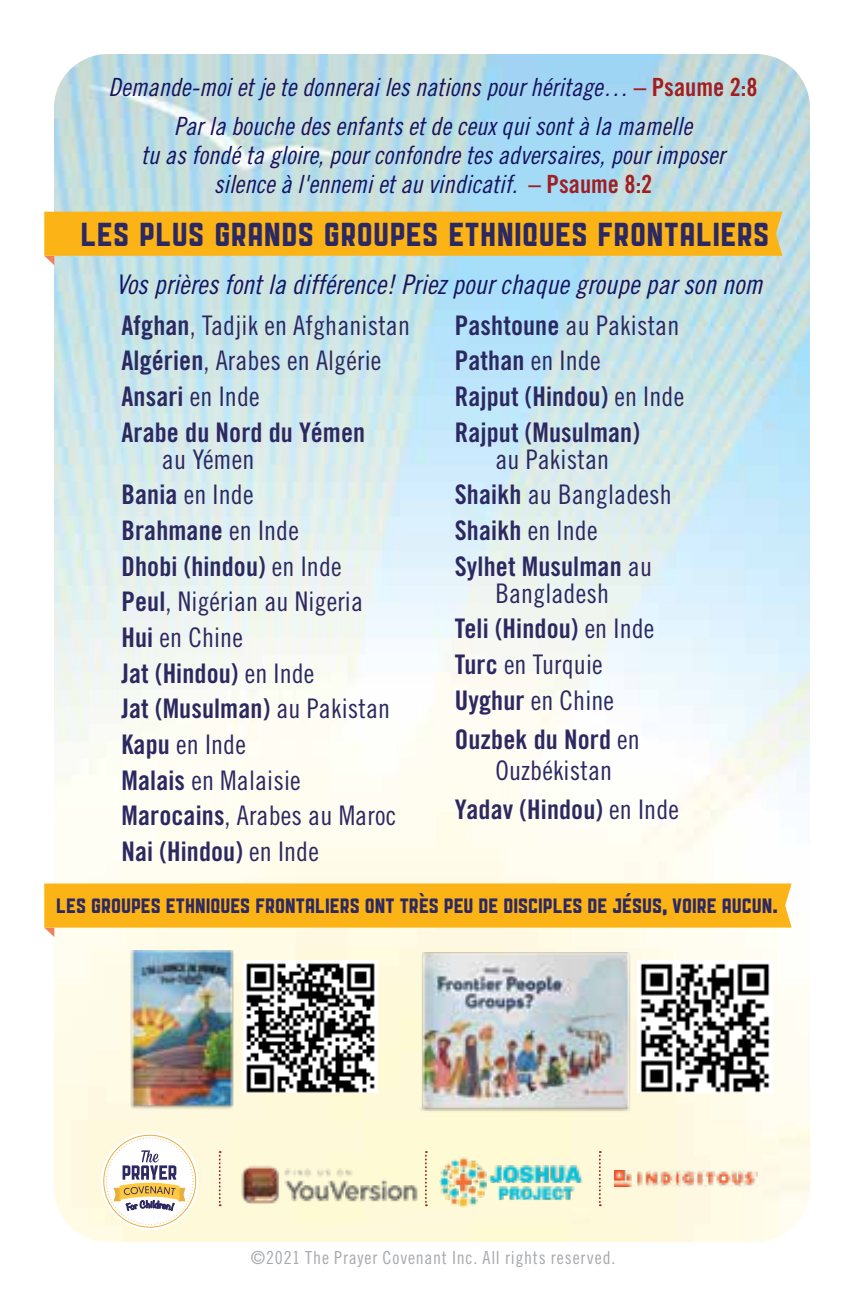
<style>
.page{position:relative;width:864px;height:1296px;background:#fff}
.page>*{position:absolute;margin:0;border:0;box-sizing:border-box;transform-origin:0 0}
.t1{font:36px "Public Gothic Square";letter-spacing:.03em;color:#2c2861}
.t2{font:27px/35.7px "Trade Gothic LT Std Bd Cn 20";letter-spacing:.005em;color:#2c2861}
.t3{font:27px/35.7px "Trade Gothic LT Std Cn 18";letter-spacing:.005em;color:#2c2861}
.t4{font:27px "Trade Gothic LT Std Cn 18 Obl";color:#16145f}
.t5{font:25.2px/39px "Trade Gothic LT Std Cn 18 Obl";color:#16145f;text-align:center}
.t6{font:22.5px "Public Gothic Square";letter-spacing:.02em;color:#2c2861}
.t7{font:18px "Trade Gothic LT Std Cn 18";letter-spacing:.045em;color:#a7a9ac}
.s1{font-family:"Trade Gothic LT Std Bd Cn 20";color:#a11e21}
.s2{font-family:"Trade Gothic LT Std Bd Cn 20"}
.s3{font-family:"Trade Gothic LT Std Cn 18"}
</style>
<div class="page">
<img style="left:54px;top:54px;width:756px;height:1188px">
<svg style="left:44px;top:212px;width:738px;height:53px;background:#f1ba3b"></svg>
<img style="left:219px;top:1149px;width:210px;height:70px">
<img style="left:439px;top:1157px;width:143px;height:51px">
<img style="left:614px;top:1171px;width:143px;height:16px">
<svg style="left:219px;top:1151px;width:2px;height:55px"></svg>
<svg style="left:425px;top:1157px;width:2px;height:49px"></svg>
<svg style="left:599px;top:1157px;width:2px;height:49px"></svg>
<svg style="left:101px;top:1132px;width:98px;height:98px"></svg>
<svg style="left:106px;top:1137px;width:88px;height:88px"></svg>
<img style="left:638px;top:961px;width:134px;height:132px">
<img style="left:244px;top:961px;width:134px;height:132px">
<img style="left:416px;top:947px;width:218px;height:210px">
<img style="left:130px;top:951px;width:105px;height:159px">
<svg style="left:44px;top:884px;width:748px;height:53px;background:#fcbf3c"></svg>
<p class="t5" style="left:109px;top:68px;width:651px">Demande-moi et je te donnerai les nations pour héritage… <span class="s1">– Psaume 2:8<br></span>Par la bouche des enfants et de ceux qui sont à la mamelle</p>
<p class="t5" style="left:141px;top:141px;width:585px;line-height:29.1px">tu as fondé ta gloire, pour confondre tes adversaires, pour imposer silence à l'ennemi et au vindicatif. <span class="s1">– Psaume 8:2</span></p>
<h1 class="t1" style="left:82px;top:216px;width:690px">LES PLUS GRANDS GROUPES ETHNIQUES FRONTALIERS</h1>
<p class="t4" style="left:116px;top:268px;width:648px">Vos prières font la différence! Priez pour chaque groupe par son nom</p>
<p class="t3" style="left:122px;top:307px;width:290px"><span class="s2">Afghan</span>, Tadjik en Afghanistan<br><span class="s2">Algérien</span>, Arabes en Algérie</p>
<p class="t2" style="left:122px;top:378px;width:245px">Ansari <span class="s3">en Inde<br></span>Arabe du Nord du Yémen</p>
<p class="t3" style="left:121px;top:441px;width:134px;text-align:right">au Yémen<br><span class="s2">Bania</span> en Inde</p>
<p class="t2" style="left:121px;top:512px;width:222px">Brahmane <span class="s3">en Inde<br></span>Dhobi (hindou) <span class="s3">en Inde</span></p>
<p class="t3" style="left:121px;top:584px;width:243px"><span class="s2">Peul</span>, Nigérian au Nigeria<br><span class="s2">Hui</span> en Chine</p>
<p class="t2" style="left:121px;top:655px;width:270px">Jat (Hindou) <span class="s3">en Inde<br></span>Jat (Musulman) <span class="s3">au Pakistan</span></p>
<p class="t3" style="left:121px;top:726px;width:276px"><span class="s2">Kapu</span> en Inde<br><span class="s2">Malais</span> en Malaisie<br><span class="s2">Marocains</span>, Arabes au Maroc</p>
<p class="t2" style="left:121px;top:833px;width:199px">Nai (Hindou) <span class="s3">en Inde</span></p>
<p class="t3" style="left:455px;top:307px;width:226px"><span class="s2">Pashtoune</span> au Pakistan</p>
<p class="t2" style="left:455px;top:343px;width:231px">Pathan <span class="s3">en Inde<br></span>Rajput (Hindou) <span class="s3">en Inde<br></span>Rajput (Musulman)</p>
<p class="t3" style="left:455px;top:441px;width:218px;text-indent:40px">au Pakistan<br><span class="s2">Shaikh</span> au Bangladesh</p>
<p class="t2" style="left:455px;top:512px;width:199px">Shaikh <span class="s3">en Inde<br></span>Sylhet Musulman <span class="s3">au</span></p>
<p class="t3" style="left:495px;top:575px;width:115px">Bangladesh</p>
<p class="t2" style="left:455px;top:611px;width:201px">Teli (Hindou) <span class="s3">en Inde</span></p>
<p class="t3" style="left:455px;top:646px;width:161px"><span class="s2">Turc</span> en Turquie<br><span class="s2">Uyghur</span> en Chine</p>
<p class="t2" style="left:455px;top:721px;width:187px">Ouzbek du Nord <span class="s3">en</span></p>
<p class="t3" style="left:495px;top:752px;width:118px">Ouzbékistan</p>
<p class="t2" style="left:455px;top:791px;width:226px">Yadav (Hindou) <span class="s3">en Inde</span></p>
<p class="t6" style="left:418px;top:891px;width:8px">`</p>
<p class="t6" style="left:57px;top:895px;width:723px">LES GROUPES ETHNIQUES FRONTALIERS ONT TRES PEU DE DISCIPLES DE JESUS, VOIRE AUCUN.</p>
<p class="t7" style="left:251px;top:1247px;width:366px">©2021 The Prayer Covenant Inc. All rights reserved.</p>
</div>
